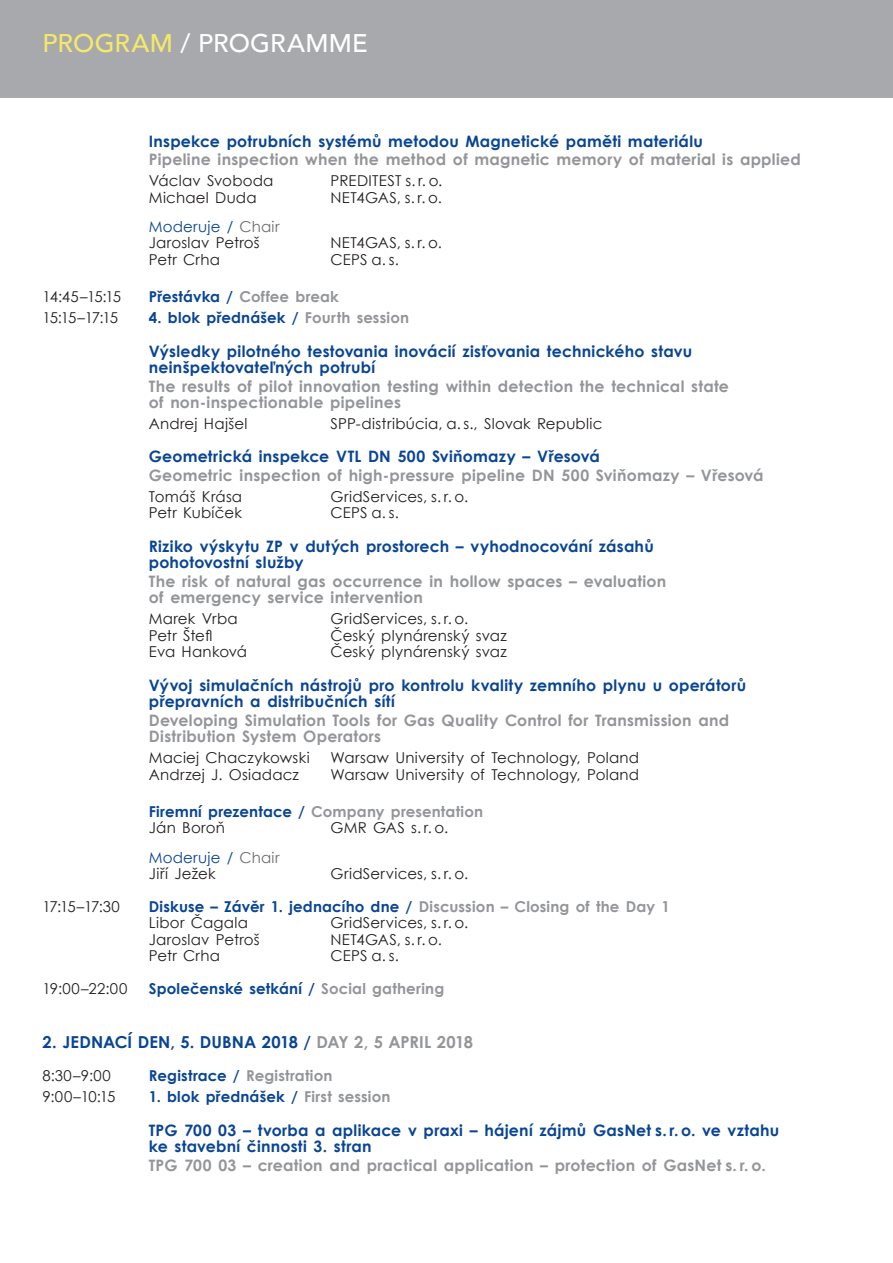
<style>
.page{position:relative;width:893px;height:1263px;background:#fff}
.page>*{position:absolute;margin:0;border:0;box-sizing:border-box;transform-origin:0 0}
.t1{font:500 25.5px "Avenir";letter-spacing:.01em;color:#fff}
.t2{font:700 16.5px "Century Gothic";color:#094594}
.t3{font:700 15.75px/16.5px "Century Gothic";letter-spacing:.015em;color:#939598}
.t4{font:700 15.75px/16.5px "Century Gothic";letter-spacing:.015em;color:#094594}
.t5{font:15px/16.5px "Century Gothic";letter-spacing:.015em;color:#231f20}
.t6{font:700 15px/16.5px "Century Gothic";letter-spacing:.01em;color:#094594}
.t7{font:700 15px/16.5px "Century Gothic";letter-spacing:.01em;color:#939598}
.t8{font:15px/16.5px "Century Gothic";letter-spacing:.015em;color:#094594}
.t9{font:15px "Century Gothic";letter-spacing:-.01em;color:#231f20}
.s1{color:#f5e969}
.s2{color:#094594}
.s3{color:#6c6d70}
.s4{color:#939598}
.s5{font-weight:400;color:#231f20}
.s6{color:#231f20}
</style>
<div class="page">
<div style="left:0;top:0;width:893px;height:98px;background:#a8a9ad"></div>
<h1 class="t1" style="left:43px;top:21px;width:327px"><span class="s1">PROGRAM</span> / PROGRAMME</h1>
<p class="t4" style="left:149px;top:132px;width:556px">Inspekce potrubních systémů metodou Magnetické paměti materiálu</p>
<p class="t3" style="left:149px;top:151px;width:653px">Pipeline inspection when the method of magnetic memory of material is applied</p>
<p class="t5" style="left:149px;top:172px;width:126px">Václav Svoboda</p>
<p class="t5" style="left:331px;top:172px;width:113px">PREDITEST s. r. o.</p>
<p class="t5" style="left:149px;top:189px;width:109px">Michael Duda</p>
<p class="t5" style="left:331px;top:189px;width:113px">NET4GAS, s. r. o.</p>
<p class="t5" style="left:149px;top:218px;width:132px"><span class="s2">Moderuje /</span> <span class="s3">Chair<br></span>Jaroslav Petroš</p>
<p class="t5" style="left:331px;top:235px;width:113px">NET4GAS, s. r. o.</p>
<p class="t5" style="left:149px;top:251px;width:73px">Petr Crha</p>
<p class="t5" style="left:331px;top:251px;width:70px">CEPS a. s.</p>
<p class="t5" style="left:43px;top:288px;width:80px">14:45–15:15</p>
<p class="t7" style="left:149px;top:288px;width:192px"><span class="s2">Přestávka /</span> Coffee break</p>
<p class="t5" style="left:43px;top:309px;width:77px">15:15–17:15</p>
<p class="t6" style="left:149px;top:309px;width:262px">4. blok přednášek / <span class="s4">Fourth session</span></p>
<p class="t4" style="left:149px;top:342px;width:545px">Výsledky pilotného testovania inovácií zisťovania technického stavu neinšpektovateľných potrubí</p>
<p class="t3" style="left:149px;top:377px;width:582px">The results of pilot innovation testing within detection the technical state of non-inspectionable pipelines</p>
<p class="t5" style="left:149px;top:415px;width:100px">Andrej Hajšel</p>
<p class="t5" style="left:331px;top:415px;width:274px">SPP-distribúcia, a. s., Slovak Republic</p>
<p class="t4" style="left:149px;top:448px;width:452px">Geometrická inspekce VTL DN 500 Sviňomazy – Vřesová</p>
<p class="t3" style="left:149px;top:466px;width:616px">Geometric inspection of high-pressure pipeline DN 500 Sviňomazy – Vřesová</p>
<p class="t5" style="left:149px;top:488px;width:95px">Tomáš Krása</p>
<p class="t5" style="left:331px;top:488px;width:139px">GridServices, s. r. o.</p>
<p class="t5" style="left:149px;top:504px;width:95px">Petr Kubíček</p>
<p class="t5" style="left:331px;top:504px;width:70px">CEPS a. s.</p>
<p class="t4" style="left:149px;top:537px;width:506px">Riziko výskytu ZP v dutých prostorech – vyhodnocování zásahů pohotovostní služby</p>
<p class="t3" style="left:149px;top:572px;width:519px">The risk of natural gas occurrence in hollow spaces – evaluation of emergency service intervention</p>
<p class="t5" style="left:149px;top:610px;width:90px">Marek Vrba</p>
<p class="t5" style="left:331px;top:610px;width:139px">GridServices, s. r. o.</p>
<p class="t9" style="left:149px;top:625px;width:65px">Petr Štefl</p>
<p class="t5" style="left:331px;top:627px;width:178px">Český plynárenský svaz</p>
<p class="t5" style="left:149px;top:643px;width:100px">Eva Hanková</p>
<p class="t4" style="left:149px;top:676px;width:599px">Vývoj simulačních nástrojů pro kontrolu kvality zemního plynu u operátorů přepravních a distribučních sítí</p>
<p class="t3" style="left:149px;top:711px;width:582px">Developing Simulation Tools for Gas Quality Control for Transmission and<br>Distribution System Operators</p>
<p class="t5" style="left:149px;top:749px;width:162px">Maciej Chaczykowski</p>
<p class="t5" style="left:331px;top:749px;width:310px">Warsaw University of Technology, Poland</p>
<p class="t5" style="left:149px;top:766px;width:152px">Andrzej J. Osiadacz</p>
<p class="t5" style="left:331px;top:766px;width:310px">Warsaw University of Technology, Poland</p>
<p class="t7" style="left:149px;top:802px;width:336px"><span class="s2">Firemní prezentace /</span> Company presentation<br><span class="s5">Ján Boroň</span></p>
<p class="t5" style="left:331px;top:819px;width:119px">GMR GAS s. r. o.</p>
<p class="t8" style="left:149px;top:849px;width:132px">Moderuje / <span class="s3">Chair<br></span><span class="s6">Jiří Ježek</span></p>
<p class="t5" style="left:331px;top:865px;width:139px">GridServices, s. r. o.</p>
<p class="t5" style="left:43px;top:898px;width:79px">17:15–17:30</p>
<p class="t6" style="left:149px;top:897px;width:522px">Diskuse – Závěr 1. jednacího dne / <span class="s4">Discussion – Closing of the Day 1<br></span><span class="s5">Libor Čagala</span></p>
<p class="t5" style="left:331px;top:914px;width:139px">GridServices, s. r. o.</p>
<p class="t5" style="left:149px;top:931px;width:112px">Jaroslav Petroš</p>
<p class="t5" style="left:331px;top:931px;width:113px">NET4GAS, s. r. o.</p>
<p class="t5" style="left:149px;top:947px;width:73px">Petr Crha</p>
<p class="t5" style="left:331px;top:947px;width:70px">CEPS a. s.</p>
<p class="t5" style="left:43px;top:980px;width:86px">19:00–22:00</p>
<p class="t6" style="left:149px;top:980px;width:297px">Společenské setkání / <span class="s4">Social gathering</span></p>
<p class="t2" style="left:43px;top:1029px;width:432px">2. JEDNACÍ DEN, 5. DUBNA 2018 / <span class="s4">DAY 2, 5 APRIL 2018</span></p>
<p class="t5" style="left:43px;top:1067px;width:70px">8:30–9:00</p>
<p class="t7" style="left:149px;top:1067px;width:185px"><span class="s2">Registrace /</span> Registration</p>
<p class="t5" style="left:43px;top:1088px;width:74px">9:00–10:15</p>
<p class="t6" style="left:149px;top:1088px;width:243px">1. blok přednášek / <span class="s4">First session</span></p>
<p class="t4" style="left:149px;top:1121px;width:632px">TPG 700 03 – tvorba a aplikace v praxi – hájení zájmů GasNet s. r. o. ve vztahu ke stavební činnosti 3. stran</p>
<p class="t3" style="left:149px;top:1156px;width:618px">TPG 700 03 – creation and practical application – protection of GasNet s. r. o.</p>
</div>
